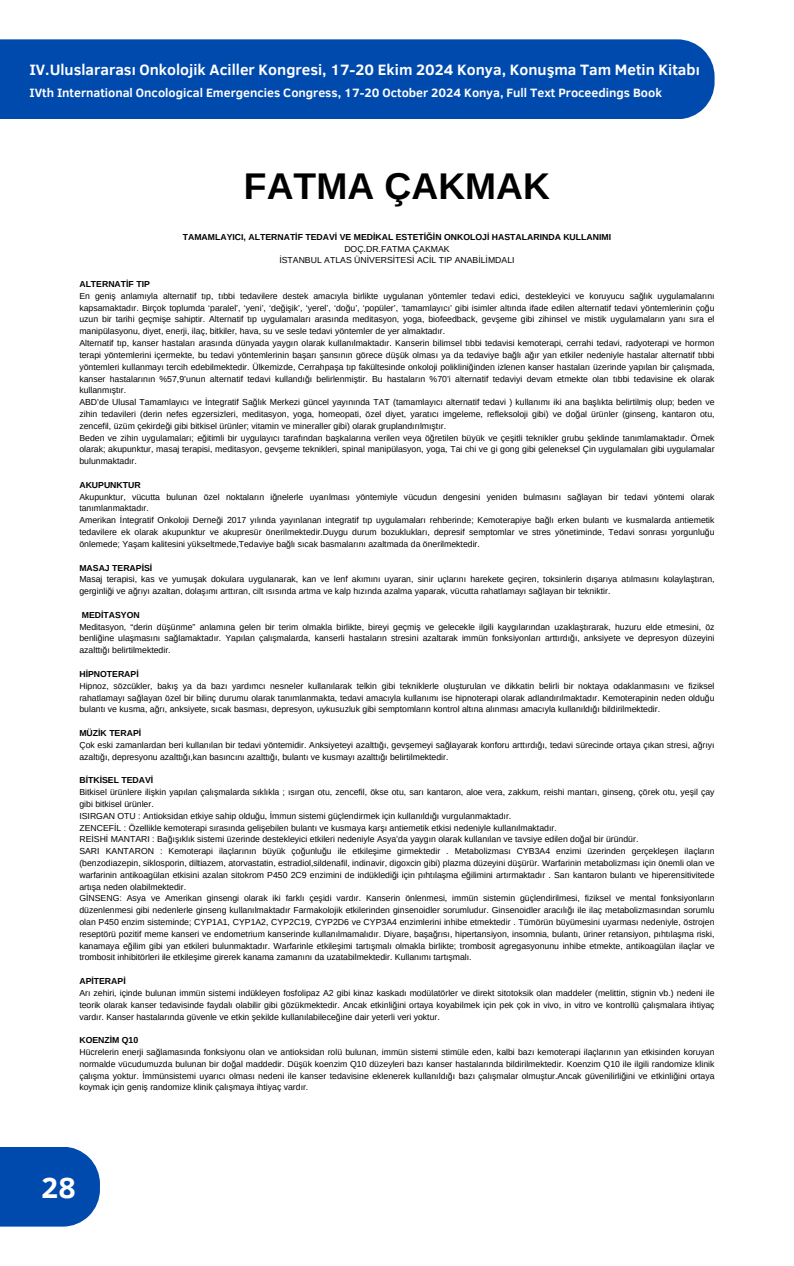
<style>
.page{position:relative;width:794px;height:1266px;background:#fff}
.page>*{position:absolute;margin:0;border:0;box-sizing:border-box;transform-origin:0 0}
.t1{font:700 37.2px "Arimo";color:#000}
.t2{font:700 29.62px "Clear Sans";color:#fff}
.t3{font:700 15.38px "Clear Sans";color:#fff}
.t4{font:700 12.38px "Clear Sans";color:#fff}
.t5{font:8.7px/11.9px "Arimo";color:#000;text-align:justify}
.t6{font:700 8.7px/11.9px "Arimo";color:#000;text-align:center}
.s1{font-weight:400}
</style>
<div class="page">
<div style="left:0;top:1146px;width:100px;height:80px;background:#004aad"></div>
<div style="left:0;top:39px;width:714px;height:80px;background:#004aad"></div>
<p class="t3" style="left:29px;top:58px;width:671px">IV.Uluslararası Onkolojik Aciller Kongresi, 17-20 Ekim 2024 Konya, Konuşma Tam Metin Kitabı</p>
<p class="t4" style="left:29px;top:84px;width:633px">IVth International Oncological Emergencies Congress, 17-20 October 2024 Konya, Full Text Proceedings Book</p>
<p class="t1" style="left:244px;top:165px;width:307px">FATMA ÇAKMAK</p>
<h2 class="t6" style="left:183px;top:231px;width:429px">TAMAMLAYICI, ALTERNATİF TEDAVİ VE MEDİKAL ESTETİĞİN ONKOLOJİ HASTALARINDA KULLANIMI<br><span class="s1">DOÇ.DR.FATMA ÇAKMAK<br>İSTANBUL ATLAS ÜNİVERSİTESİ ACİL TIP ANABİLİMDALI</span></h2>
<h3 class="t6" style="left:79px;top:278px;width:72px">ALTERNATİF TIP</h3>
<h1 class="t5" style="left:79px;top:290px;width:636px">En geniş anlamıyla alternatif tıp, tıbbi tedavilere destek amacıyla birlikte uygulanan yöntemler tedavi edici, destekleyici ve koruyucu sağlık uygulamalarını kapsamaktadır. Birçok toplumda ‘paralel’, ‘yeni’, ‘değişik’, ‘yerel’, ‘doğu’, ‘popüler’, ‘tamamlayıcı’ gibi isimler altında ifade edilen alternatif tedavi yöntemlerinin çoğu uzun bir tarihi geçmişe sahiptir. Alternatif tıp uygulamaları arasında meditasyon, yoga, biofeedback, gevşeme gibi zihinsel ve mistik uygulamaların yanı sıra el manipülasyonu, diyet, enerji, ilaç, bitkiler, hava, su ve sesle tedavi yöntemler de yer almaktadır.</h1>
<h4 class="t5" style="left:79px;top:337px;width:636px">Alternatif tıp, kanser hastaları arasında dünyada yaygın olarak kullanılmaktadır. Kanserin bilimsel tıbbi tedavisi kemoterapi, cerrahi tedavi, radyoterapi ve hormon terapi yöntemlerini içermekte, bu tedavi yöntemlerinin başarı şansının görece düşük olması ya da tedaviye bağlı ağır yan etkiler nedeniyle hastalar alternatif tıbbi yöntemleri kullanmayı tercih edebilmektedir. Ülkemizde, Cerrahpaşa tıp fakültesinde onkoloji polikliniğinden izlenen kanser hastaları üzerinde yapılan bir çalışmada, kanser hastalarının %57,9’unun alternatif tedavi kullandığı belirlenmiştir. Bu hastaların %70’i alternatif tedaviyi devam etmekte olan tıbbi tedavisine ek olarak kullanmıştır.</h4>
<p class="t5" style="left:79px;top:396px;width:636px">ABD’de Ulusal Tamamlayıcı ve İntegratif Sağlık Merkezi güncel yayınında TAT (tamamlayıcı alternatif tedavi ) kullanımı iki ana başlıkta belirtilmiş olup; beden ve zihin tedavileri (derin nefes egzersizleri, meditasyon, yoga, homeopati, özel diyet, yaratıcı imgeleme, refleksoloji gibi) ve doğal ürünler (ginseng, kantaron otu, zencefil, üzüm çekirdeği gibi bitkisel ürünler; vitamin ve mineraller gibi) olarak gruplandırılmıştır.</p>
<p class="t5" style="left:79px;top:432px;width:636px">Beden ve zihin uygulamaları; eğitimli bir uygulayıcı tarafından başkalarına verilen veya öğretilen büyük ve çeşitli teknikler grubu şeklinde tanımlamaktadır. Örnek olarak; akupunktur, masaj terapisi, meditasyon, gevşeme teknikleri, spinal manipülasyon, yoga, Tai chi ve gi gong gibi geleneksel Çin uygulamaları gibi uygulamalar bulunmaktadır.</p>
<p class="t6" style="left:79px;top:479px;width:63px">AKUPUNKTUR</p>
<p class="t5" style="left:79px;top:491px;width:636px">Akupunktur, vücutta bulunan özel noktaların iğnelerle uyarılması yöntemiyle vücudun dengesini yeniden bulmasını sağlayan bir tedavi yöntemi olarak tanımlanmaktadır.</p>
<p class="t5" style="left:79px;top:514px;width:636px">Amerikan İntegratif Onkoloji Derneği 2017 yılında yayınlanan integratif tıp uygulamaları rehberinde; Kemoterapiye bağlı erken bulantı ve kusmalarda antiemetik tedavilere ek olarak akupunktur ve akupresür önerilmektedir.Duygu durum bozuklukları, depresif semptomlar ve stres yönetiminde, Tedavi sonrası yorgunluğu önlemede; Yaşam kalitesini yükseltmede,Tedaviye bağlı sıcak basmalarını azaltmada da önerilmektedir.</p>
<p class="t6" style="left:79px;top:561px;width:74px">MASAJ TERAPİSİ</p>
<p class="t5" style="left:79px;top:573px;width:636px">Masaj terapisi, kas ve yumuşak dokulara uygulanarak, kan ve lenf akımını uyaran, sinir uçlarını harekete geçiren, toksinlerin dışarıya atılmasını kolaylaştıran, gerginliği ve ağrıyı azaltan, dolaşımı arttıran, cilt ısısında artma ve kalp hızında azalma yaparak, vücutta rahatlamayı sağlayan bir tekniktir.</p>
<p class="t6" style="left:82px;top:609px;width:59px">MEDİTASYON</p>
<p class="t5" style="left:79px;top:621px;width:636px">Meditasyon, “derin düşünme” anlamına gelen bir terim olmakla birlikte, bireyi geçmiş ve gelecekle ilgili kaygılarından uzaklaştırarak, huzuru elde etmesini, öz benliğine ulaşmasını sağlamaktadır. Yapılan çalışmalarda, kanserli hastaların stresini azaltarak immün fonksiyonları arttırdığı, anksiyete ve depresyon düzeyini azalttığı belirtilmektedir.</p>
<p class="t6" style="left:79px;top:668px;width:61px">HİPNOTERAPİ</p>
<p class="t5" style="left:79px;top:680px;width:636px">Hipnoz, sözcükler, bakış ya da bazı yardımcı nesneler kullanılarak telkin gibi tekniklerle oluşturulan ve dikkatin belirli bir noktaya odaklanmasını ve fiziksel rahatlamayı sağlayan özel bir bilinç durumu olarak tanımlanmakta, tedavi amacıyla kullanımı ise hipnoterapi olarak adlandırılmaktadır. Kemoterapinin neden olduğu bulantı ve kusma, ağrı, anksiyete, sıcak basması, depresyon, uykusuzluk gibi semptomların kontrol altına alınması amacıyla kullanıldığı bildirilmektedir.</p>
<p class="t6" style="left:79px;top:727px;width:63px">MÜZİK TERAPİ</p>
<p class="t5" style="left:79px;top:739px;width:636px">Çok eski zamanlardan beri kullanılan bir tedavi yöntemidir. Anksiyeteyi azalttığı, gevşemeyi sağlayarak konforu arttırdığı, tedavi sürecinde ortaya çıkan stresi, ağrıyı azaltığı, depresyonu azalttığı,kan basıncını azalttığı, bulantı ve kusmayı azalttığı belirtilmektedir.</p>
<p class="t6" style="left:79px;top:774px;width:75px">BİTKİSEL TEDAVİ</p>
<p class="t5" style="left:79px;top:786px;width:636px">Bitkisel ürünlere ilişkin yapılan çalışmalarda sıklıkla ; ısırgan otu, zencefil, ökse otu, sarı kantaron, aloe vera, zakkum, reishi mantarı, ginseng, çörek otu, yeşil çay gibi bitkisel ürünler.</p>
<p class="t5" style="left:79px;top:810px;width:433px">ISIRGAN OTU : Antioksidan etkiye sahip olduğu, İmmun sistemi güçlendirmek için kullanıldığı vurgulanmaktadır.</p>
<p class="t5" style="left:79px;top:821px;width:478px">ZENCEFİL : Özellikle kemoterapi sırasında gelişebilen bulantı ve kusmaya karşı antiemetik etkisi nedeniyle kullanılmaktadır.</p>
<p class="t5" style="left:79px;top:833px;width:560px">REİSHİ MANTARI : Bağışıklık sistemi üzerinde destekleyici etkileri nedeniyle Asya’da yaygın olarak kullanılan ve tavsiye edilen doğal bir üründür.</p>
<p class="t5" style="left:79px;top:845px;width:636px">SARI KANTARON : Kemoterapi ilaçlarının büyük çoğunluğu ile etkileşime girmektedir . Metabolizması CYB3A4 enzimi üzerinden gerçekleşen ilaçların (benzodiazepin, siklosporin, diltiazem, atorvastatin, estradiol,sildenafil, indinavir, digoxcin gibi) plazma düzeyini düşürür. Warfarinin metabolizması için önemli olan ve warfarinin antikoagülan etkisini azalan sitokrom P450 2C9 enzimini de indüklediği için pıhtılaşma eğilimini artırmaktadır . Sarı kantaron bulantı ve hiperensitivitede artışa neden olabilmektedir.</p>
<p class="t5" style="left:79px;top:892px;width:636px">GİNSENG: Asya ve Amerikan ginsengi olarak iki farklı çeşidi vardır. Kanserin önlenmesi, immün sistemin güçlendirilmesi, fiziksel ve mental fonksiyonların düzenlenmesi gibi nedenlerle ginseng kullanılmaktadır Farmakolojik etkilerinden ginsenoidler sorumludur. Ginsenoidler aracılığı ile ilaç metabolizmasından sorumlu olan P450 enzim sisteminde; CYP1A1, CYP1A2, CYP2C19, CYP2D6 ve CYP3A4 enzimlerini inhibe etmektedir . Tümörün büyümesini uyarması nedeniyle, östrojen reseptörü pozitif meme kanseri ve endometrium kanserinde kullanılmamalıdır. Diyare, başağrısı, hipertansiyon, insomnia, bulantı, üriner retansiyon, pıhtılaşma riski, kanamaya eğilim gibi yan etkileri bulunmaktadır. Warfarinle etkileşimi tartışmalı olmakla birlikte; trombosit agregasyonunu inhibe etmekte, antikoagülan ilaçlar ve trombosit inhibitörleri ile etkileşime girerek kanama zamanını da uzatabilmektedir. Kullanımı tartışmalı.</p>
<p class="t6" style="left:79px;top:975px;width:48px">APİTERAPİ</p>
<p class="t5" style="left:79px;top:987px;width:636px">Arı zehiri, içinde bulunan immün sistemi indükleyen fosfolipaz A2 gibi kinaz kaskadı modülatörler ve direkt sitotoksik olan maddeler (melittin, stignin vb.) nedeni ile teorik olarak kanser tedavisinde faydalı olabilir gibi gözükmektedir. Ancak etkinliğini ortaya koyabilmek için pek çok in vivo, in vitro ve kontrollü çalışmalara ihtiyaç vardır. Kanser hastalarında güvenle ve etkin şekilde kullanılabileceğine dair yeterli veri yoktur.</p>
<p class="t6" style="left:79px;top:1034px;width:60px">KOENZİM Q10</p>
<p class="t5" style="left:79px;top:1046px;width:636px">Hücrelerin enerji sağlamasında fonksiyonu olan ve antioksidan rolü bulunan, immün sistemi stimüle eden, kalbi bazı kemoterapi ilaçlarının yan etkisinden koruyan normalde vücudumuzda bulunan bir doğal maddedir. Düşük koenzim Q10 düzeyleri bazı kanser hastalarında bildirilmektedir. Koenzim Q10 ile ilgili randomize klinik çalışma yoktur. İmmünsistemi uyarıcı olması nedeni ile kanser tedavisine eklenerek kullanıldığı bazı çalışmalar olmuştur.Ancak güvenilirliğini ve etkinliğini ortaya koymak için geniş randomize klinik çalışmaya ihtiyaç vardır.</p>
<p class="t2" style="left:41px;top:1166px;width:36px">28</p>
</div>
